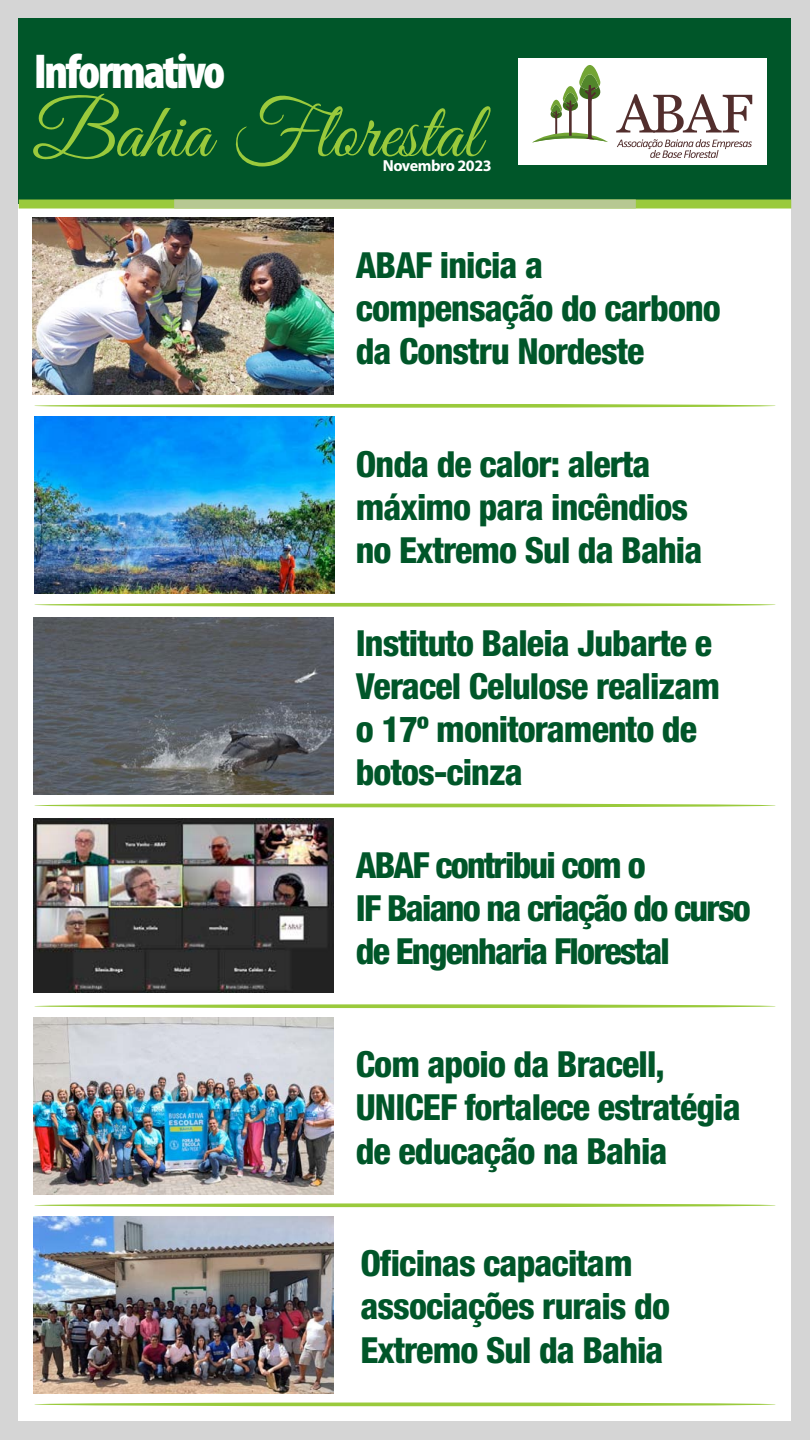
<style>
.page{position:relative;width:810px;height:1440px;background:#d5d5d5}
.page>*{position:absolute;margin:0;border:0;box-sizing:border-box;transform-origin:0 0}
.t1{font:79.65px "Great Vibes";color:#9aca3c}
.t2{font:900 condensed 49.28px "Myriad Pro";letter-spacing:-.05em;color:#fff}
.t3{font:800 condensed 36px/43.2px "Helvetica Neue";letter-spacing:-.025em;color:#005629}
.t4{font:800 condensed 36px/43.2px "Helvetica Neue";letter-spacing:-.05em;color:#005629}
.t5{font:700 15.98px "Myriad";letter-spacing:-.025em;color:#fff}
</style>
<div class="page">
<div style="left:19px;top:19px;width:772px;height:1402px;background:#fff"></div>
<div style="left:19px;top:19px;width:772px;height:185px;background:#005629"></div>
<div style="left:19px;top:199px;width:772px;height:10px;background:#9aca3c"></div>
<div style="left:174px;top:199px;width:462px;height:10px;background:#b7c892"></div>
<div style="left:518px;top:58px;width:249px;height:107px;background:#fff"></div>
<svg style="left:617px;top:139px;width:135px;height:19px"></svg>
<svg style="left:616px;top:94px;width:136px;height:39px"></svg>
<svg style="left:532px;top:65px;width:76px;height:78px"></svg>
<svg style="left:34px;top:603px;width:742px;height:4px;background:#a8d158"></svg>
<svg style="left:34px;top:1004px;width:742px;height:4px;background:#a8d157"></svg>
<hr style="left:34px;top:804px;width:742px;height:3px;background:#9aca3c;border-radius:50%">
<svg style="left:34px;top:404px;width:742px;height:4px;background:#a7d156"></svg>
<svg style="left:34px;top:1203px;width:742px;height:4px;background:#a9d25a"></svg>
<svg style="left:34px;top:1402px;width:742px;height:4px;background:#abd35d"></svg>
<img style="left:34px;top:417px;width:300px;height:177px">
<img style="left:34px;top:818px;width:300px;height:175px">
<img style="left:34px;top:617px;width:300px;height:178px">
<img style="left:34px;top:1017px;width:300px;height:177px">
<img style="left:33px;top:218px;width:300px;height:177px">
<img style="left:34px;top:1216px;width:299px;height:177px">
<h2 class="t2" style="left:34px;top:45px;width:193px">Informativo</h2>
<h1 class="t1" style="left:32px;top:88px;width:450px">Bahia Florestal</h1>
<p class="t5" style="left:383px;top:158px;width:111px">Novembro 2023</p>
<p class="t3" style="left:356px;top:243px;width:367px">ABAF inicia a compensação do carbono da Constru Nordeste</p>
<p class="t3" style="left:356px;top:442px;width:348px">Onda de calor: alerta máximo para incêndios no Extremo Sul da Bahia</p>
<p class="t3" style="left:356px;top:621px;width:366px">Instituto Baleia Jubarte e<br>Veracel Celulose realizam o 17º monitoramento de botos-cinza</p>
<p class="t4" style="left:356px;top:843px;width:397px">ABAF contribui com o<br>IF Baiano na criação do curso de Engenharia Florestal</p>
<p class="t3" style="left:356px;top:1042px;width:386px">Com apoio da Bracell,<br>UNICEF fortalece estratégia de educação na Bahia</p>
<p class="t3" style="left:360px;top:1241px;width:311px">Oficinas capacitam associações rurais do<br>Extremo Sul da Bahia</p>
</div>
